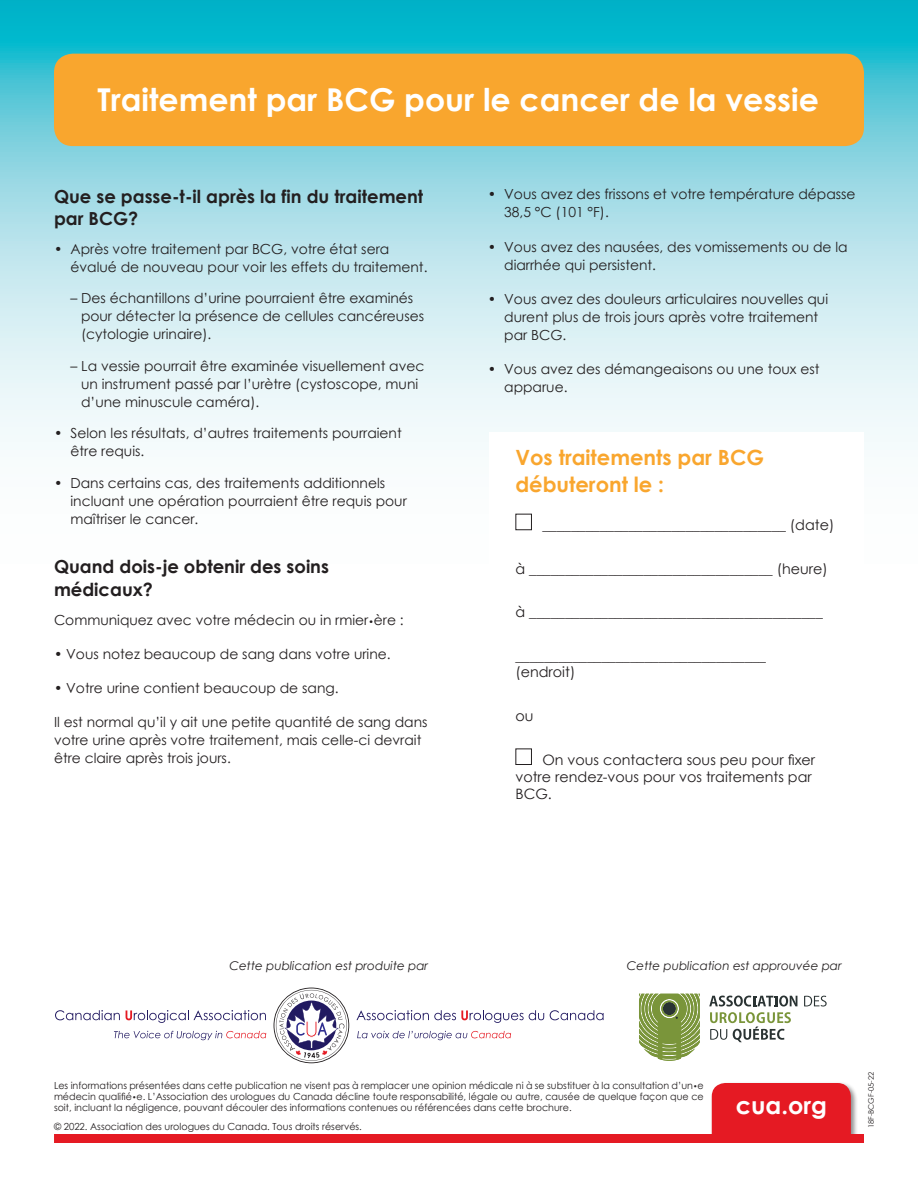
<style>
.page{position:relative;width:918px;height:1188px;background:#fff}
.page>*{position:absolute;margin:0;border:0;box-sizing:border-box;transform-origin:0 0}
.t1{font:700 31.5px "Century Gothic";color:#fff}
.t2{font:700 24px "Century Gothic";color:#fff}
.t3{font:700 21px/27px "Century Gothic";color:#f9a62e}
.t4{font:700 18px/22.5px "Century Gothic";color:#231f20}
.t5{font:14.4px/17.2px "Century Gothic";color:#231f20}
.t6{font:13.8px/18px "Century Gothic";color:#231f20}
.t7{font:italic 12px "Century Gothic";color:#231f20}
.t8{font:9.75px/11.2px "Century Gothic";color:#231f20;text-align:justify}
.t9{font:7.5px "Century Gothic";color:#231f20}
.s1{font-size:9px}
.s2{font-size:7.5px}
</style>
<div class="page">
<svg style="left:0;top:0;width:918px;height:450px;background:#a7e0e9"></svg>
<div style="left:54px;top:54px;width:810px;height:92px;background:#f9a62e;border-radius:19px"></div>
<div style="left:489px;top:432px;width:375px;height:428px;background:#fff"></div>
<div style="left:515px;top:514px;width:17px;height:16px;border:1px solid #231f20"></div>
<div style="left:515px;top:749px;width:17px;height:16px;border:1px solid #231f20"></div>
<div style="left:710px;top:1081px;width:148px;height:95px;background:#231f20;opacity:.5"></div>
<div style="left:712px;top:1083px;width:139px;height:85px;background:#e51a23;border-radius:14px"></div>
<div style="left:0;top:1134px;width:918px;height:54px;background:#fff"></div>
<div style="left:54px;top:1134px;width:810px;height:9px;background:#e51a23"></div>
<svg style="left:55px;top:1010px;width:65px;height:10px"></svg>
<svg style="left:126px;top:1010px;width:140px;height:13px"></svg>
<svg style="left:114px;top:1031px;width:152px;height:9px"></svg>
<svg style="left:356px;top:1010px;width:188px;height:13px"></svg>
<svg style="left:550px;top:1010px;width:54px;height:10px"></svg>
<svg style="left:357px;top:1031px;width:154px;height:9px"></svg>
<svg style="left:274px;top:988px;width:75px;height:75px"></svg>
<svg style="left:804px;top:996px;width:23px;height:11px"></svg>
<svg style="left:709px;top:996px;width:88px;height:46px"></svg>
<svg style="left:639px;top:994px;width:61px;height:67px;background:#92a762"></svg>
<p class="t1" style="left:97px;top:80px;width:723px">Traitement par BCG pour le cancer de la vessie</p>
<p class="t4" style="left:54px;top:184px;width:371px">Que se passe-t-il après la fin du traitement par BCG?</p>
<p class="t6" style="left:70px;top:240px;width:359px;text-indent:-16px">• Après votre traitement par BCG, votre état sera évalué de nouveau pour voir les effets du traitement.</p>
<p class="t6" style="left:81px;top:289px;width:345px;text-indent:-11px">– Des échantillons d’urine pourraient être examinés pour détecter la présence de cellules cancéreuses (cytologie urinaire).</p>
<p class="t6" style="left:81px;top:357px;width:345px;text-indent:-11px">– La vessie pourrait être examinée visuellement avec un instrument passé par l’urètre (cystoscope, muni d’une minuscule caméra).</p>
<p class="t6" style="left:70px;top:424px;width:333px;text-indent:-16px">• Selon les résultats, d’autres traitements pourraient être requis.</p>
<p class="t6" style="left:70px;top:474px;width:338px;text-indent:-16px">• Dans certains cas, des traitements additionnels incluant une opération pourraient être requis pour maîtriser le cancer.</p>
<p class="t4" style="left:54px;top:555px;width:277px">Quand dois-je obtenir des soins médicaux?</p>
<p class="t6" style="left:54px;top:610px;width:351px">Communiquez avec votre médecin ou in rmier<span class="s1">•</span>ère :</p>
<p class="t6" style="left:54px;top:645px;width:338px">• Vous notez beaucoup de sang dans votre urine.</p>
<p class="t6" style="left:54px;top:679px;width:286px">• Votre urine contient beaucoup de sang.</p>
<p class="t6" style="left:54px;top:713px;width:375px">Il est normal qu’il y ait une petite quantité de sang dans votre urine après votre traitement, mais celle-ci devrait être claire après trois jours.</p>
<p class="t6" style="left:504px;top:185px;width:353px;text-indent:-16px">• Vous avez des frissons et votre température dépasse<br>38,5 °C (101 °F).</p>
<p class="t6" style="left:504px;top:237px;width:345px;text-indent:-16px">• Vous avez des nausées, des vomissements ou de la diarrhée qui persistent.</p>
<p class="t6" style="left:504px;top:290px;width:325px;text-indent:-16px">• Vous avez des douleurs articulaires nouvelles qui durent plus de trois jours après votre traitement par BCG.</p>
<p class="t6" style="left:504px;top:360px;width:317px;text-indent:-16px">• Vous avez des démangeaisons ou une toux est apparue.</p>
<p class="t3" style="left:515px;top:443px;width:250px">Vos traitements par BCG débuteront le :</p>
<p class="t5" style="left:542px;top:516px;width:293px">__________________________________ (date)</p>
<p class="t5" style="left:515px;top:560px;width:314px">à __________________________________ (heure)</p>
<p class="t5" style="left:515px;top:603px;width:309px">à _________________________________________</p>
<p class="t5" style="left:515px;top:647px;width:252px;line-height:16.5px">___________________________________ (endroit)</p>
<p class="t5" style="left:515px;top:707px;width:20px">ou</p>
<p class="t5" style="left:515px;top:751px;width:301px;text-indent:27px">On vous contactera sous peu pour fixer votre rendez-vous pour vos traitements par<br>BCG.</p>
<p class="t7" style="left:229px;top:959px;width:200px">Cette publication est produite par</p>
<p class="t7" style="left:627px;top:959px;width:216px">Cette publication est approuvée par</p>
<p class="t8" style="left:54px;top:1079px;width:651px">Les informations présentées dans cette publication ne visent pas à remplacer une opinion médicale ni à se substituer à la consultation d’un<span class="s2">•</span>e médecin qualifié<span class="s2">•</span>e. L’Association des urologues du Canada décline toute responsabilité, légale ou autre, causée de quelque façon que ce soit, incluant la négligence, pouvant découler des informations contenues ou référencées dans cette brochure.</p>
<p class="t8" style="left:54px;top:1121px;width:309px">© 2022. Association des urologues du Canada. Tous droits réservés.</p>
<p class="t2" style="left:736px;top:1090px;width:93px">cua.org</p>
<p class="t9" style="left:866px;top:1128px;width:58px;rotate:-90deg">18F-BCGF-05-22</p>
</div>
